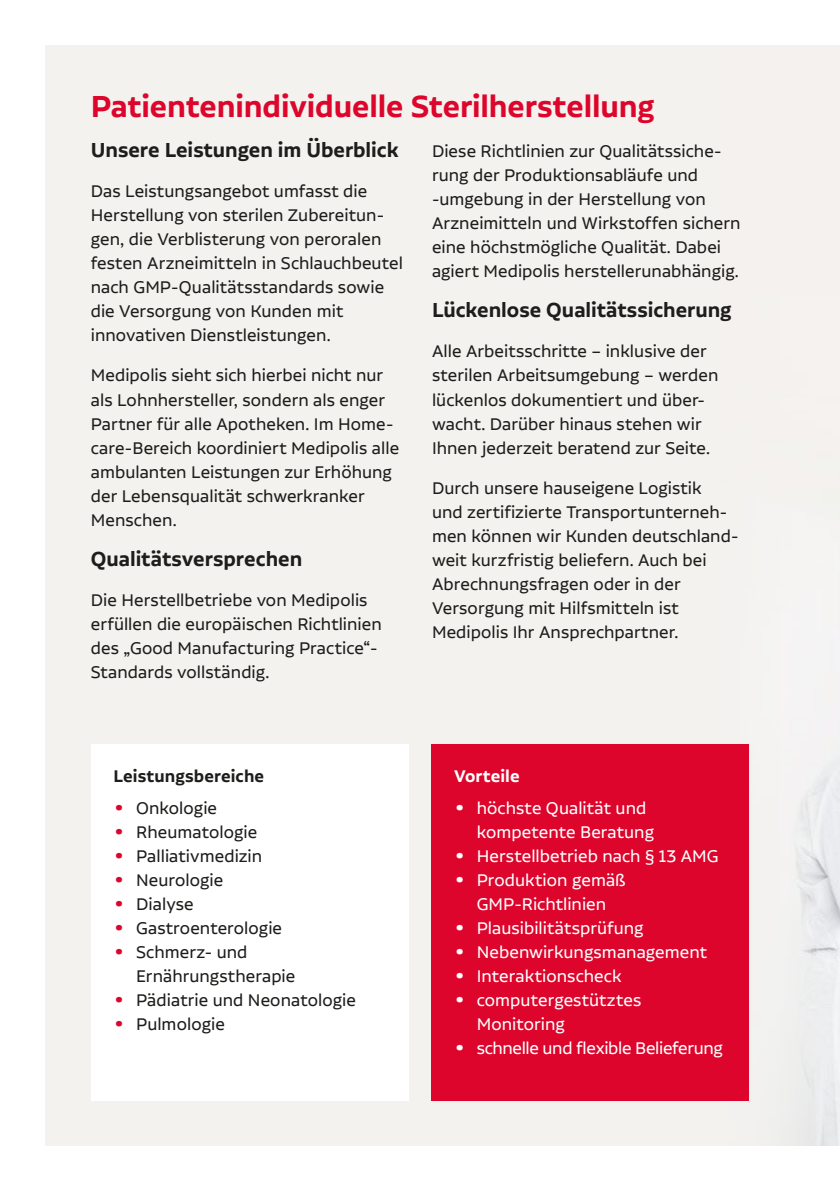
<style>
.page{position:relative;width:840px;height:1191px;background:#fff}
.page>*{position:absolute;margin:0;border:0;box-sizing:border-box;transform-origin:0 0}
.t1{font:600 36px "Aalto Sans Pro";color:#dd052b}
.t2{font:600 24px "Aalto Sans Pro";color:#1d1d1b}
.t3{font:20px/24px "Aalto Sans Pro";letter-spacing:.005em;color:#1d1d1b}
.t4{font:20px/24px "Aalto Sans Pro";color:#fff}
.t5{font:600 20px "Aalto Sans Pro";letter-spacing:.005em;color:#1d1d1b}
.t6{font:600 20px "Aalto Sans Pro";color:#fff}
.s1{font-size:36px;color:#dd052b}
.s2{font-size:36px}
</style>
<div class="page">
<div style="left:45px;top:45px;width:794px;height:1100px;background:#f4f2ef"></div>
<img style="left:716px;top:744px;width:123px;height:401px">
<div style="left:91px;top:744px;width:317px;height:356px;background:#fff"></div>
<div style="left:431px;top:744px;width:317px;height:356px;background:#dd052b"></div>
<h1 class="t1" style="left:91px;top:87px;width:565px">Patientenindividuelle Sterilherstellung</h1>
<p class="t2" style="left:91px;top:137px;width:309px">Unsere Leistungen im Überblick</p>
<p class="t3" style="left:91px;top:179px;width:313px">Das Leistungsangebot umfasst die Herstellung von sterilen Zubereitun&shy;gen, die Verblisterung von peroralen festen Arzneimitteln in Schlauchbeutel nach GMP-Qualitätsstandards sowie die Versorgung von Kunden mit innovativen Dienstleistungen.</p>
<p class="t3" style="left:91px;top:363px;width:310px">Medipolis sieht sich hierbei nicht nur als Lohnhersteller, sondern als enger Partner für alle Apotheken. Im Home&shy;care-Bereich koordiniert Medipolis alle ambulanten Leistungen zur Erhöhung der Lebensqualität schwerkranker Menschen.</p>
<p class="t2" style="left:91px;top:545px;width:213px">Qualitätsversprechen</p>
<p class="t3" style="left:91px;top:587px;width:292px">Die Herstellbetriebe von Medipolis erfüllen die europäischen Richtlinien des „Good Manufacturing Practice“- Standards vollständig.</p>
<p class="t3" style="left:432px;top:139px;width:310px">Diese Richtlinien zur Qualitätssiche&shy;rung der Produktionsabläufe und -umgebung in der Herstellung von Arzneimitteln und Wirkstoffen sichern eine höchstmögliche Qualität. Dabei agiert Medipolis herstellerunabhängig.</p>
<p class="t2" style="left:432px;top:297px;width:301px">Lückenlose Qualitätssicherung</p>
<p class="t3" style="left:432px;top:339px;width:288px">Alle Arbeitsschritte – inklusive der sterilen Arbeitsumgebung – werden lückenlos dokumentiert und über&shy;wacht. Darüber hinaus stehen wir Ihnen jederzeit beratend zur Seite.</p>
<p class="t3" style="left:432px;top:475px;width:308px">Durch unsere hauseigene Logistik<br>und zertifizierte Transportunterneh&shy;men können wir Kunden deutschland&shy;weit kurzfristig beliefern. Auch bei Abrechnungsfragen oder in der Versorgung mit Hilfsmitteln ist Medipolis Ihr Ansprechpartner.</p>
<p class="t5" style="left:113px;top:764px;width:152px">Leistungsbereiche</p>
<p class="t3" style="left:113px;top:795px;width:105px"><span class="s1">•</span> Onkologie</p>
<p class="t3" style="left:113px;top:819px;width:145px"><span class="s1">•</span> Rheumatologie</p>
<p class="t3" style="left:113px;top:843px;width:150px"><span class="s1">•</span> Palliativmedizin</p>
<p class="t3" style="left:113px;top:867px;width:111px"><span class="s1">•</span> Neurologie</p>
<p class="t3" style="left:113px;top:891px;width:82px"><span class="s1">•</span> Dialyse</p>
<p class="t3" style="left:113px;top:915px;width:170px"><span class="s1">•</span> Gastroenterologie</p>
<p class="t3" style="left:136px;top:939px;width:160px;text-indent:-23px"><span class="s1">•</span> Schmerz- und<br>Ernährungstherapie</p>
<p class="t3" style="left:113px;top:987px;width:244px"><span class="s1">•</span> Pädiatrie und Neonatologie</p>
<p class="t3" style="left:113px;top:1011px;width:113px"><span class="s1">•</span> Pulmologie</p>
<p class="t6" style="left:454px;top:764px;width:67px">Vorteile</p>
<p class="t4" style="left:476px;top:795px;width:179px;text-indent:-23px"><span class="s2">•</span> höchste Qualität und kompetente Beratung</p>
<p class="t4" style="left:454px;top:843px;width:266px"><span class="s2">•</span> Herstellbetrieb nach § 13 AMG</p>
<p class="t4" style="left:454px;top:867px;width:173px;text-align:center"><span class="s2">•</span> Produktion gemäß<br>GMP-Richtlinien</p>
<p class="t4" style="left:454px;top:915px;width:191px"><span class="s2">•</span> Plausibilitätsprüfung</p>
<p class="t4" style="left:454px;top:939px;width:254px"><span class="s2">•</span> Nebenwirkungsmanagement</p>
<p class="t4" style="left:454px;top:963px;width:169px"><span class="s2">•</span> Interaktionscheck</p>
<p class="t4" style="left:476px;top:987px;width:166px;text-indent:-23px"><span class="s2">•</span> computergestütztes<br>Monitoring</p>
<p class="t4" style="left:454px;top:1035px;width:270px"><span class="s2">•</span> schnelle und flexible Belieferung</p>
</div>
